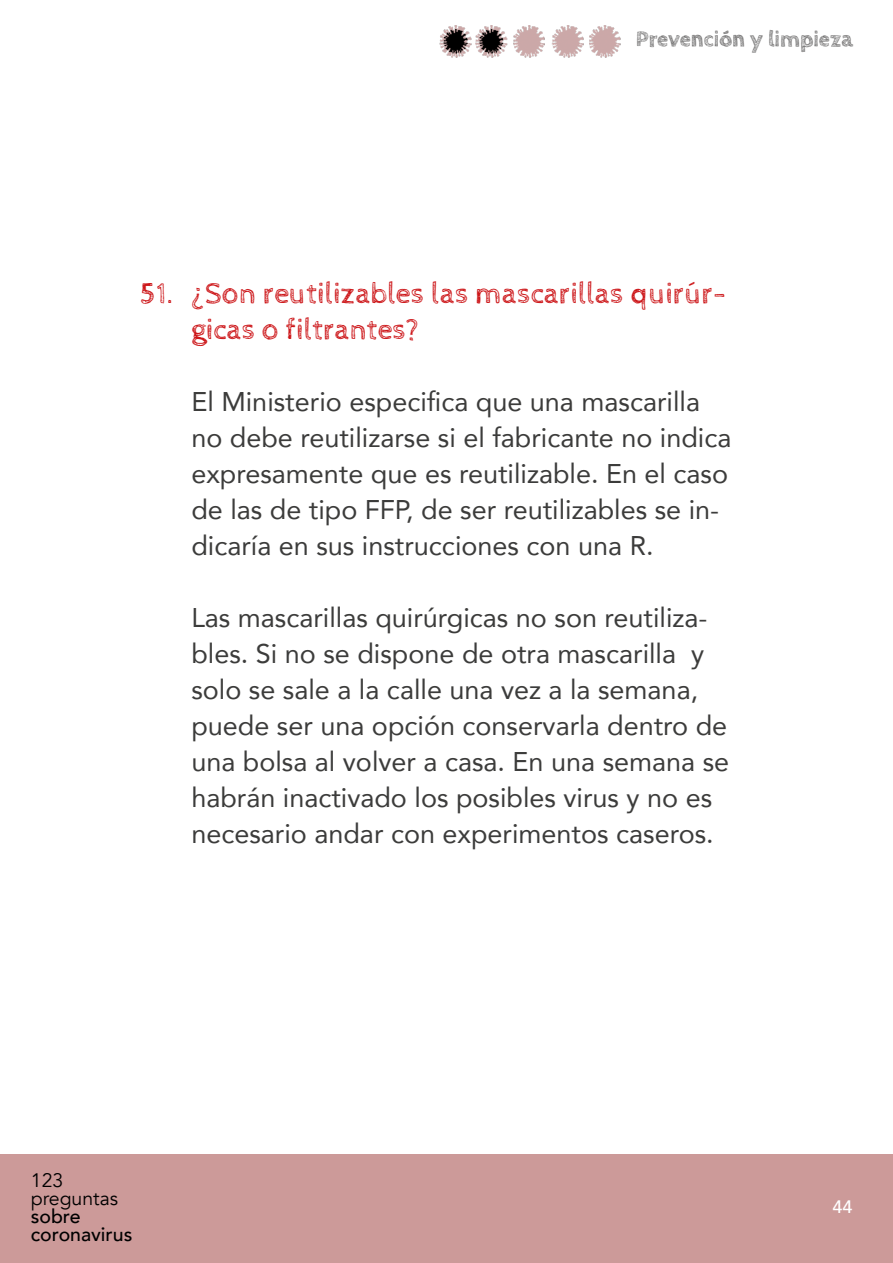
<style>
.page{position:relative;width:893px;height:1263px;background:#fff}
.page>*{position:absolute;margin:0;border:0;box-sizing:border-box;transform-origin:0 0}
.t1{font:30px/36px "Cabin Sketch";color:#cd171a}
.t2{font:27px/36px "Avenir";color:#3c3c3b}
.t3{font:700 22.5px "Cabin Sketch";color:#706f6f}
.t4{font:500 19.5px/18px "Avenir";color:#000}
.t5{font:19.5px/18px "Avenir";color:#000}
.t6{font:500 18px "Avenir";color:#fff}
</style>
<div class="page">
<img style="left:439px;top:25px;width:182px;height:33px">
<div style="left:0;top:1154px;width:893px;height:109px;background:#cc9a99"></div>
<p class="t3" style="left:636px;top:27px;width:218px">Prevención y limpieza</p>
<p class="t1" style="left:191px;top:275px;width:537px;text-indent:-51px">51. ¿Son reutilizables las mascarillas quirúr&shy;gicas o filtrantes?</p>
<p class="t2" style="left:191px;top:382px;width:542px">El Ministerio especifica que una mascarilla no debe reutilizarse si el fabricante no indica expresamente que es reutilizable. En el caso de las de tipo FFP, de ser reutilizables se in&shy;dicaría en sus instrucciones con una R.</p>
<p class="t2" style="left:191px;top:598px;width:539px">Las mascarillas quirúrgicas no son reutiliza&shy;bles. Si no se dispone de otra mascarilla y solo se sale a la calle una vez a la semana, puede ser una opción conservarla dentro de una bolsa al volver a casa. En una semana se habrán inactivado los posibles virus y no es necesario andar con experimentos caseros.</p>
<p class="t5" style="left:31px;top:1171px;width:89px">123 preguntas</p>
<p class="t4" style="left:31px;top:1206px;width:103px">sobre coronavirus</p>
<p class="t6" style="left:833px;top:1191px;width:22px">44</p>
</div>
